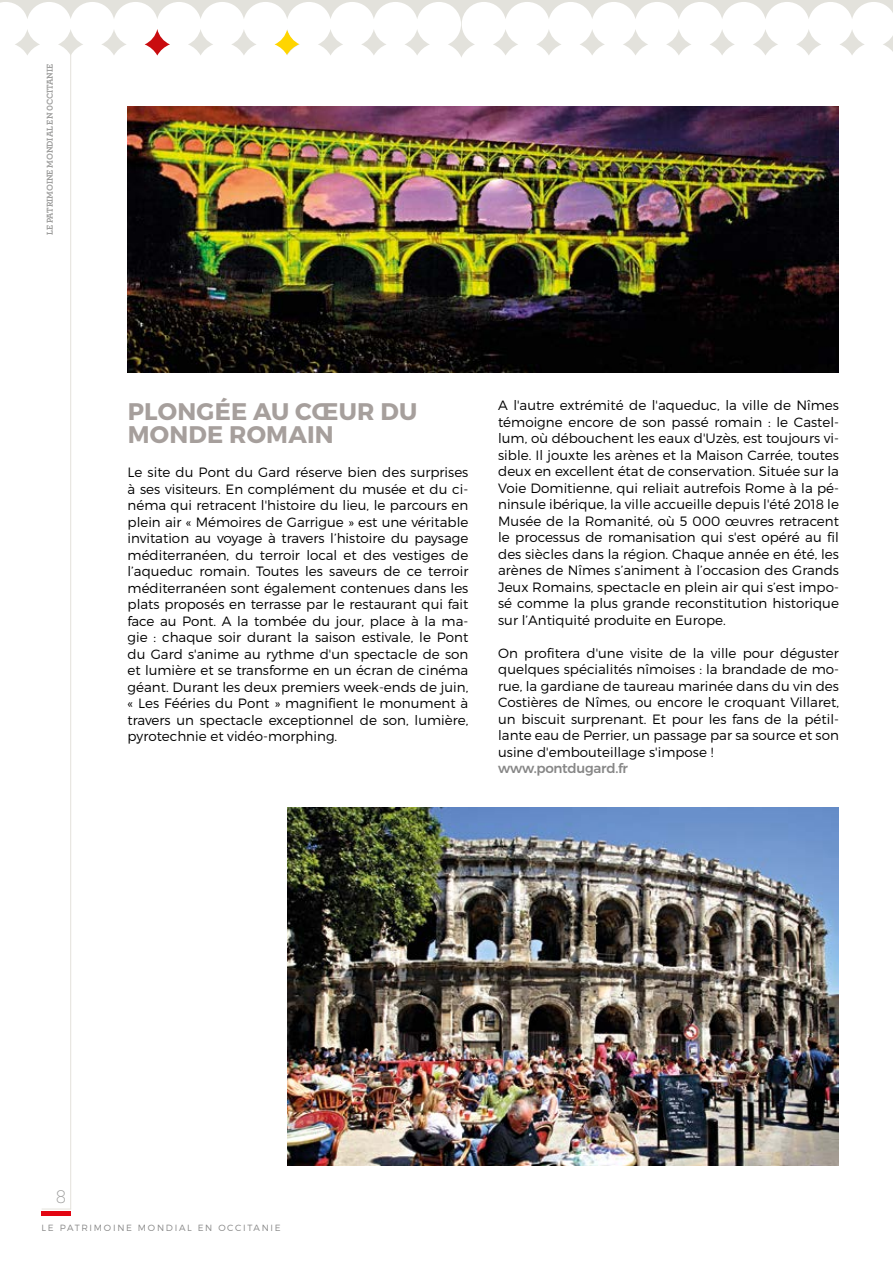
<style>
.page{position:relative;width:893px;height:1263px;background:#fff}
.page>*{position:absolute;margin:0;border:0;box-sizing:border-box;transform-origin:0 0}
.t1{font:700 24px/22.5px "Montserrat";letter-spacing:.01em;color:#a69f9c}
.t2{font:300 19.2px "Archer";color:#9d9d9c}
.t3{font:300 13.5px/16.5px "Montserrat";color:#000;text-align:justify}
.t4{font:500 13.5px "Montserrat";letter-spacing:-.02em;color:#878787}
.t5{font:300 9px "Montserrat";letter-spacing:.19em;color:#878787}
.t6{font:700 9px "Archer";letter-spacing:-.01em;color:#9d9d9c}
</style>
<div class="page">
<div style="left:0;top:0;width:893px;height:93px;background:#e3e2dc"></div>
<svg style="left:464px;top:2px;width:429px;height:91px;background:#fbfbfb"></svg>
<svg style="left:0;top:2px;width:464px;height:110px;fill:#fff"></svg>
<hr style="left:42px;top:1212px;width:29px;height:4px;background:#e30613">
<hr style="left:70px;top:52px;width:1px;height:1157px;background:#e4e2db">
<svg style="left:42px;top:1209px;width:29px;height:1px"></svg>
<img style="left:287px;top:808px;width:552px;height:357px">
<img style="left:128px;top:106px;width:711px;height:266px">
<p class="t6" style="left:43px;top:235px;width:173px;rotate:-90deg">LE PATRIMOINE MONDIAL EN 0CCITANIE</p>
<h1 class="t1" style="left:128px;top:401px;width:291px">PLONGÉE AU CŒUR DU<br>MONDE ROMAIN</h1>
<p class="t3" style="left:128px;top:464px;width:342px">Le site du Pont du Gard réserve bien des surprises à ses visiteurs. En complément du musée et du ci&shy;néma qui retracent l'histoire du lieu, le parcours en plein air « Mémoires de Garrigue » est une véritable invitation au voyage à travers l’histoire du paysage méditerranéen, du terroir local et des vestiges de l’aqueduc romain. Toutes les saveurs de ce terroir méditerranéen sont également contenues dans les plats proposés en terrasse par le restaurant qui fait face au Pont. A la tombée du jour, place à la ma&shy;gie : chaque soir durant la saison estivale, le Pont du Gard s'anime au rythme d'un spectacle de son et lumière et se transforme en un écran de cinéma géant. Durant les deux premiers week-ends de juin, « Les Fééries du Pont » magnifient le monument à travers un spectacle exceptionnel de son, lumière, pyrotechnie et vidéo-morphing.</p>
<p class="t3" style="left:498px;top:397px;width:342px">A l'autre extrémité de l'aqueduc, la ville de Nîmes témoigne encore de son passé romain : le Castel&shy;lum, où débouchent les eaux d'Uzès, est toujours vi&shy;sible. Il jouxte les arènes et la Maison Carrée, toutes deux en excellent état de conservation. Située sur la Voie Domitienne, qui reliait autrefois Rome à la pé&shy;ninsule ibérique, la ville accueille depuis l'été 2018 le Musée de la Romanité, où 5 000 œuvres retracent le processus de romanisation qui s'est opéré au fil des siècles dans la région. Chaque année en été, les arènes de Nîmes s’animent à l’occasion des Grands Jeux Romains, spectacle en plein air qui s’est impo&shy;sé comme la plus grande reconstitution historique sur l’Antiquité produite en Europe.</p>
<p class="t3" style="left:498px;top:644px;width:342px">On profitera d'une visite de la ville pour déguster quelques spécialités nîmoises : la brandade de mo&shy;rue, la gardiane de taureau marinée dans du vin des Costières de Nîmes, ou encore le croquant Villaret, un biscuit surprenant. Et pour les fans de la pétil&shy;lante eau de Perrier, un passage par sa source et son usine d'embouteillage s'impose !</p>
<p class="t4" style="left:498px;top:757px;width:131px">www.pontdugard.fr</p>
<h2 class="t2" style="left:56px;top:1184px;width:12px">8</h2>
<p class="t5" style="left:42px;top:1222px;width:241px">LE PATRIMOINE MONDIAL EN OCCITANIE</p>
</div>
